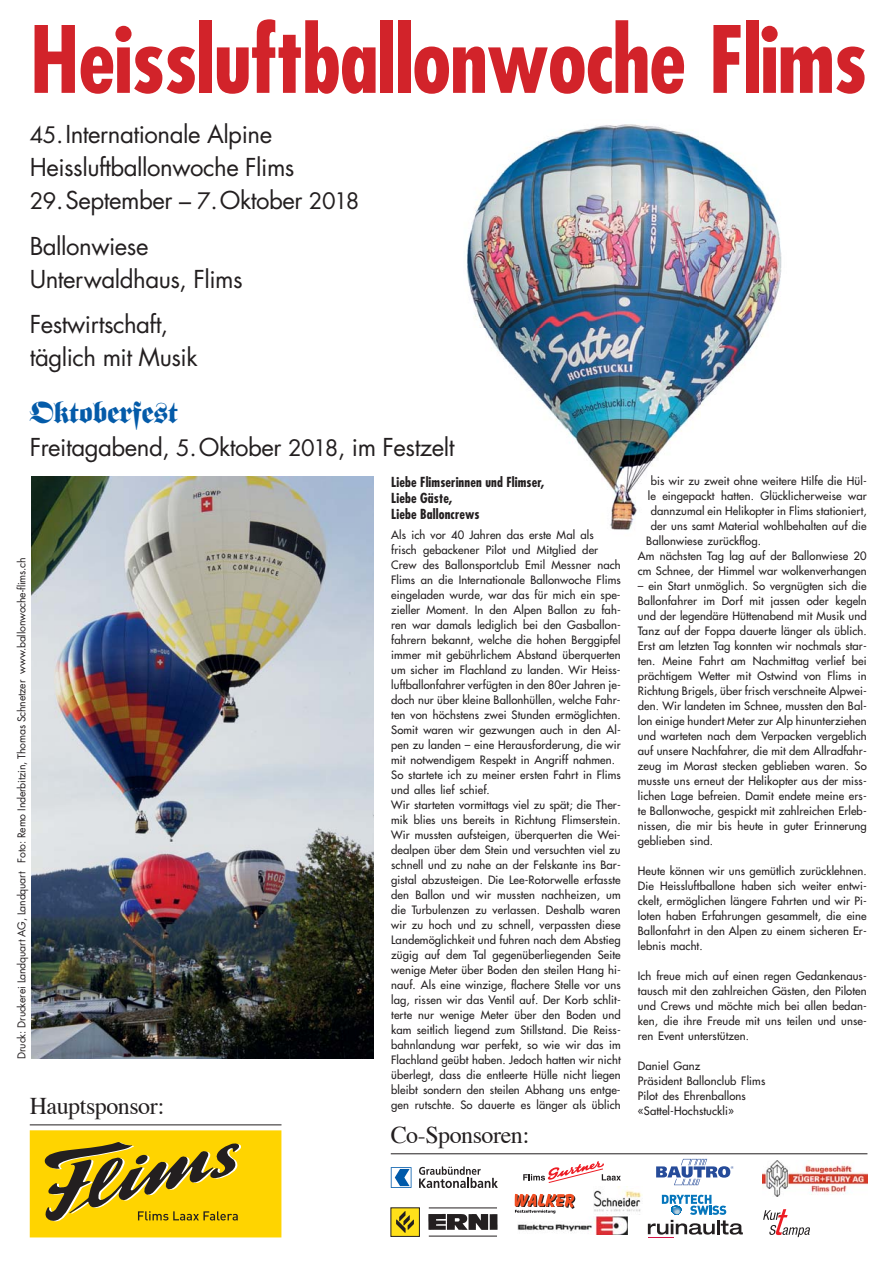
<style>
.page{position:relative;width:893px;height:1263px;background:#fff}
.page>*{position:absolute;margin:0;border:0;box-sizing:border-box;transform-origin:0 0}
.t1{font:700 condensed 90px "Futura";letter-spacing:-.015em;color:#d2232a}
.t2{font:30px "Fette Fraktur";letter-spacing:-.02em;color:#045ba9}
.t3{font:24px/45.8px "Futura";letter-spacing:-.02em;color:#231f20}
.t4{font:24px "Times";letter-spacing:-.02em;color:#231f20}
.t5{font:700 condensed 13.5px/16.2px "Futura";letter-spacing:.01em;color:#231f20}
.t6{font:11.25px/15px "Futura";letter-spacing:.01em;color:#231f20;text-align:justify}
.t7{font:10.5px "Futura";letter-spacing:-.02em;color:#231f20}
.s1{font-size:22.05px}
</style>
<div class="page">
<img style="left:466px;top:124px;width:316px;height:406px">
<img style="left:466px;top:476px;width:78px;height:13px">
<img style="left:466px;top:508px;width:13px;height:11px">
<img style="left:466px;top:529px;width:128px;height:1px">
<img style="left:651px;top:475px;width:131px;height:10px">
<img style="left:648px;top:490px;width:134px;height:13px">
<img style="left:651px;top:505px;width:131px;height:13px">
<img style="left:651px;top:520px;width:131px;height:10px">
<hr style="left:30px;top:1124px;width:251px;height:1px;background:#231f20">
<hr style="left:391px;top:1153px;width:476px;height:1px;background:#231f20">
<div style="left:30px;top:1130px;width:251px;height:107px;background:#ffd400"></div>
<svg style="left:44px;top:1142px;width:197px;height:79px"></svg>
<svg style="left:391px;top:1167px;width:20px;height:21px"></svg>
<svg style="left:419px;top:1166px;width:79px;height:22px"></svg>
<img style="left:428px;top:1213px;width:70px;height:17px">
<div style="left:391px;top:1208px;width:28px;height:28px;background:#ffe01a"></div>
<svg style="left:396px;top:1211px;width:18px;height:22px"></svg>
<hr style="left:429px;top:1208px;width:68px;height:1px;background:#231f20">
<hr style="left:429px;top:1236px;width:68px;height:1px;background:#231f20">
<svg style="left:523px;top:1161px;width:98px;height:22px"></svg>
<svg style="left:514px;top:1193px;width:62px;height:14px"></svg>
<img style="left:563px;top:1195px;width:12px;height:14px">
<img style="left:527px;top:1194px;width:47px;height:13px">
<svg style="left:514px;top:1209px;width:42px;height:5px"></svg>
<img style="left:515px;top:1210px;width:32px;height:3px">
<img style="left:518px;top:1216px;width:110px;height:19px">
<img style="left:593px;top:1186px;width:50px;height:26px">
<svg style="left:648px;top:1195px;width:95px;height:40px"></svg>
<img style="left:762px;top:1160px;width:105px;height:36px">
<svg style="left:763px;top:1209px;width:47px;height:28px"></svg>
<img style="left:31px;top:476px;width:342px;height:583px">
<div style="left:656px;top:1158px;width:79px;height:30px;background:linear-gradient(to right,#fff,#fff)"></div>
<svg style="left:656px;top:1159px;width:78px;height:26px"></svg>
<h1 class="t1" style="left:30px;top:20px;width:839px">Heissluftballonwoche Flims</h1>
<h3 class="t3" style="left:30px;top:120px;width:266px;line-height:33px"><span class="s1">45</span>. Internationale Alpine<br>Heissluftballonwoche Flims</h3>
<h3 class="t3" style="left:30px;top:179px;width:331px"><span class="s1">29</span>. September – <span class="s1">7</span>. Oktober <span class="s1">2018<br></span>Ballonwiese</h3>
<h3 class="t3" style="left:30px;top:258px;width:214px">Unterwaldhaus, Flims<br>Festwirtschaft,</h3>
<h3 class="t3" style="left:30px;top:337px;width:169px">täglich mit Musik</h3>
<h2 class="t2" style="left:30px;top:401px;width:150px">Oktoberfest</h2>
<h3 class="t3" style="left:30px;top:426px;width:426px">Freitagabend, <span class="s1">5</span>. Oktober <span class="s1">2018</span>, im Festzelt</h3>
<p class="t5" style="left:391px;top:475px;width:155px">Liebe Flimserinnen und Flimser,<br>Liebe Gäste,<br>Liebe Balloncrews</p>
<p class="t6" style="left:391px;top:528px;width:231px;text-align:left">Als ich vor 40 Jahren das erste Mal als frisch gebackener Pilot und Mitglied der Crew des Ballonsportclub Emil Messner nach Flims an die Internationale Ballonwoche Flims eingeladen wurde, war das für mich ein spe&shy;zieller Moment. In den Alpen Ballon zu fah&shy;ren war damals lediglich bei den Gasballon&shy;fahrern bekannt, welche die hohen Berggipfel immer mit gebührlichem Abstand überquerten um sicher im Flachland zu landen. Wir Heiss&shy;luftballonfahrer verfügten in den 80er Jahren je&shy;doch nur über kleine Ballonhüllen, welche Fahr&shy;ten von höchstens zwei Stunden ermöglichten.<br>Somit waren wir gezwungen auch in den Al&shy;pen zu landen – eine Herausforderung, die wir mit notwendigem Respekt in Angriff nahmen.<br>So startete ich zu meiner ersten Fahrt in Flims und alles lief schief.<br>Wir starteten vormittags viel zu spät; die Ther&shy;mik blies uns bereits in Richtung Flimserstein.<br>Wir mussten aufsteigen, überquerten die Wei&shy;dealpen über dem Stein und versuchten viel zu schnell und zu nahe an der Felskante ins Bar&shy;gistal abzusteigen. Die Lee-Rotorwelle erfasste den Ballon und wir mussten nachheizen, um die Turbulenzen zu verlassen. Deshalb waren wir zu hoch und zu schnell, verpassten diese Landemöglichkeit und fuhren nach dem Abstieg zügig auf dem Tal gegenüberliegenden Seite wenige Meter über Boden den steilen Hang hi&shy;nauf. Als eine winzige, flachere Stelle vor uns lag, rissen wir das Ventil auf. Der Korb schlit&shy;terte nur wenige Meter über den Boden und kam seitlich liegend zum Stillstand. Die Reiss&shy;bahnlandung war perfekt, so wie wir das im Flachland geübt haben. Jedoch hatten wir nicht überlegt, dass die entleerte Hülle nicht liegen bleibt sondern den steilen Abhang uns entge&shy;gen rutschte. So dauerte es länger als üblich</p>
<p class="t6" style="left:651px;top:474px;width:218px">bis wir zu zweit ohne weitere Hilfe die Hül-</p>
<p class="t6" style="left:648px;top:489px;width:221px">le eingepackt hatten. Glücklicherweise war</p>
<p class="t6" style="left:651px;top:504px;width:218px">dannzumal ein Helikopter in Flims stationiert,</p>
<p class="t6" style="left:651px;top:519px;width:218px">der uns samt Material wohlbehalten auf die</p>
<p class="t6" style="left:652px;top:534px;width:110px">a onw ese zur c og.</p>
<p class="t6" style="left:638px;top:549px;width:230px">Am nächsten Tag lag auf der Ballonwiese 20</p>
<p class="t6" style="left:638px;top:564px;width:230px">cm Schnee, der Himmel war wolkenverhangen</p>
<p class="t6" style="left:638px;top:579px;width:230px">– ein Start unmöglich. So vergnügten sich die Ballonfahrer im Dorf mit jassen oder kegeln und der legendäre Hüttenabend mit Musik und Tanz auf der Foppa dauerte länger als üblich.<br>Erst am letzten Tag konnten wir nochmals star&shy;ten. Meine Fahrt am Nachmittag verlief bei prächtigem Wetter mit Ostwind von Flims in Richtung Brigels, über frisch verschneite Alpwei&shy;den. Wir landeten im Schnee, mussten den Bal&shy;lon einige hundert Meter zur Alp hinunterziehen und warteten nach dem Verpacken vergeblich auf unsere Nachfahrer, die mit dem Allradfahr&shy;zeug im Morast stecken geblieben waren. So musste uns erneut der Helikopter aus der miss&shy;lichen Lage befreien. Damit endete meine ers&shy;te Ballonwoche, gespickt mit zahlreichen Erleb&shy;nissen, die mir bis heute in guter Erinnerung geblieben sind.</p>
<p class="t6" style="left:638px;top:864px;width:230px">Heute können wir uns gemütlich zurücklehnen.<br>Die Heissluftballone haben sich weiter entwi&shy;ckelt, ermöglichen längere Fahrten und wir Pi&shy;loten haben Erfahrungen gesammelt, die eine Ballonfahrt in den Alpen zu einem sicheren Er&shy;lebnis macht.</p>
<p class="t6" style="left:638px;top:969px;width:230px">Ich freue mich auf einen regen Gedankenaus&shy;tausch mit den zahlreichen Gästen, den Piloten und Crews und möchte mich bei allen bedan&shy;ken, die ihre Freude mit uns teilen und unse&shy;ren Event unterstützen.</p>
<p class="t6" style="left:638px;top:1059px;width:129px;text-align:left">Daniel Ganz<br>Präsident Ballonclub Flims<br>Pilot des Ehrenballons «Sattel-Hochstuckli»</p>
<p class="t6" style="left:646px;top:534px;width:19px">B ll</p>
<p class="t6" style="left:684px;top:534px;width:4px">i</p>
<p class="t6" style="left:723px;top:534px;width:23px">ü kfl</p>
<p class="t7" style="left:17px;top:1059px;width:503px;rotate:-90deg">Druck : Druckerei Landquart AG, Landquart Foto : Remo Inderbitzin, Thomas Schnetzer www.ballonwoche-flims.ch</p>
<h3 class="t4" style="left:30px;top:1096px;width:136px">Hauptsponsor :</h3>
<h3 class="t4" style="left:391px;top:1125px;width:140px">Co-Sponsoren :</h3>
</div>
